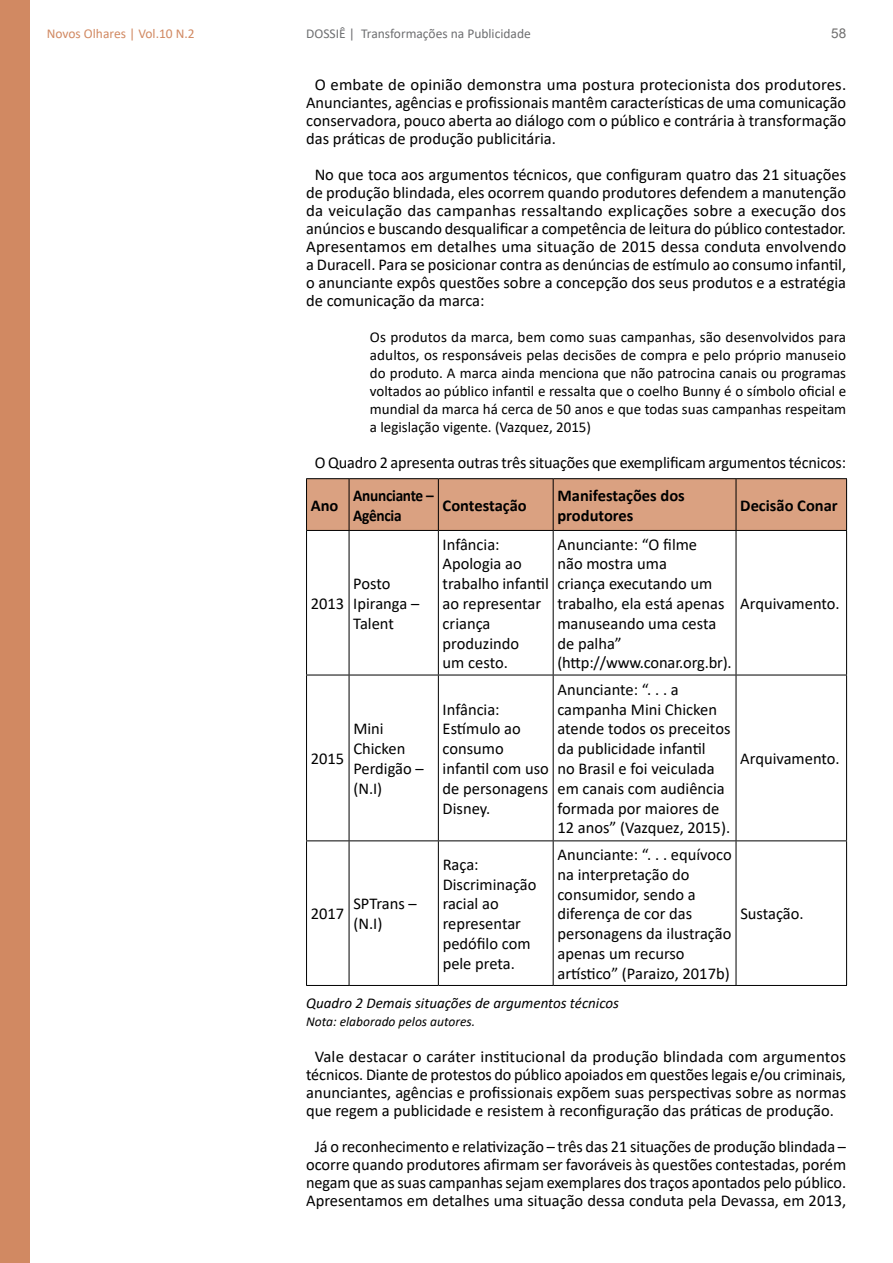
<style>
.page{position:relative;width:893px;height:1263px;background:#fff}
.page>*{position:absolute;margin:0;border:0;box-sizing:border-box;transform-origin:0 0}
.t1{font:16.5px/19.8px "Calibri";color:#000}
.t2{font:700 16.5px/19.8px "Calibri";color:#000}
.t3{font:700 16.5px/19.8px "Calibri";letter-spacing:-.02em;color:#000;scale:.93 1}
.t4{font:15px/18px "Calibri";color:#000;text-align:justify}
.t5{font:italic 15px "Calibri";color:#000}
.t6{font:13.5px "Calibri";color:#6e6f71}
.t7{font:italic 13.5px "Calibri";color:#000}
.t8{font:13.5px "Calibri";color:#d18962}
.t9{font:13.5px "Arial";color:#706f6f}
</style>
<div class="page">
<div style="left:0;top:0;width:30px;height:1263px;background:#d18962"></div>
<div style="left:307px;top:479px;width:539px;height:51px;background:#daa181"></div>
<hr style="left:306px;top:478px;width:43px;height:1px;background:#000">
<hr style="left:306px;top:479px;width:1px;height:51px;background:#000">
<hr style="left:349px;top:478px;width:89px;height:1px;background:#000">
<hr style="left:349px;top:479px;width:1px;height:51px;background:#000">
<hr style="left:438px;top:478px;width:115px;height:1px;background:#000">
<hr style="left:438px;top:479px;width:1px;height:51px;background:#000">
<hr style="left:553px;top:478px;width:183px;height:1px;background:#000">
<hr style="left:553px;top:479px;width:1px;height:51px;background:#000">
<hr style="left:736px;top:478px;width:111px;height:1px;background:#000">
<hr style="left:736px;top:479px;width:1px;height:51px;background:#000">
<hr style="left:846px;top:479px;width:1px;height:51px;background:#000">
<hr style="left:306px;top:531px;width:1px;height:144px;background:#000">
<hr style="left:349px;top:531px;width:1px;height:144px;background:#000">
<hr style="left:438px;top:531px;width:1px;height:144px;background:#000">
<hr style="left:553px;top:531px;width:1px;height:144px;background:#000">
<hr style="left:736px;top:531px;width:1px;height:144px;background:#000">
<hr style="left:846px;top:531px;width:1px;height:144px;background:#000">
<hr style="left:306px;top:675px;width:43px;height:1px;background:#000">
<hr style="left:306px;top:675px;width:1px;height:165px;background:#000">
<hr style="left:349px;top:675px;width:89px;height:1px;background:#000">
<hr style="left:349px;top:675px;width:1px;height:165px;background:#000">
<hr style="left:438px;top:675px;width:115px;height:1px;background:#000">
<hr style="left:438px;top:675px;width:1px;height:165px;background:#000">
<hr style="left:553px;top:675px;width:183px;height:1px;background:#000">
<hr style="left:553px;top:675px;width:1px;height:165px;background:#000">
<hr style="left:736px;top:675px;width:111px;height:1px;background:#000">
<hr style="left:736px;top:675px;width:1px;height:165px;background:#000">
<hr style="left:846px;top:675px;width:1px;height:165px;background:#000">
<hr style="left:306px;top:840px;width:43px;height:1px;background:#000">
<hr style="left:306px;top:841px;width:1px;height:144px;background:#000">
<hr style="left:349px;top:840px;width:89px;height:1px;background:#000">
<hr style="left:349px;top:841px;width:1px;height:144px;background:#000">
<hr style="left:438px;top:840px;width:115px;height:1px;background:#000">
<hr style="left:438px;top:841px;width:1px;height:144px;background:#000">
<hr style="left:553px;top:840px;width:183px;height:1px;background:#000">
<hr style="left:553px;top:841px;width:1px;height:144px;background:#000">
<hr style="left:736px;top:840px;width:111px;height:1px;background:#000">
<hr style="left:736px;top:841px;width:1px;height:144px;background:#000">
<hr style="left:846px;top:841px;width:1px;height:144px;background:#000">
<hr style="left:306px;top:985px;width:43px;height:1px;background:#000">
<hr style="left:349px;top:985px;width:89px;height:1px;background:#000">
<hr style="left:438px;top:985px;width:115px;height:1px;background:#000">
<hr style="left:553px;top:985px;width:183px;height:1px;background:#000">
<hr style="left:736px;top:985px;width:111px;height:1px;background:#000">
<hr style="left:306px;top:530px;width:43px;height:1px;background:#000">
<hr style="left:349px;top:530px;width:89px;height:1px;background:#000">
<hr style="left:438px;top:530px;width:115px;height:1px;background:#000">
<hr style="left:553px;top:530px;width:183px;height:1px;background:#000">
<hr style="left:736px;top:530px;width:111px;height:1px;background:#000">
<p class="t8" style="left:47px;top:24px;width:150px">Novos Olhares | Vol.10 N.2</p>
<p class="t6" style="left:306px;top:24px;width:226px">DOSSIÊ | Transformações na Publicidade</p>
<p class="t9" style="left:831px;top:24px;width:17px">58</p>
<p class="t1" style="left:306px;top:75px;width:542px;line-height:18px;text-align:justify;text-indent:9px">O embate de opinião demonstra uma postura protecionista dos produtores.<br>Anunciantes, agências e profissionais mantêm características de uma comunicação conservadora, pouco aberta ao diálogo com o público e contrária à transformação das práticas de produção publicitária.</p>
<p class="t1" style="left:306px;top:165px;width:542px;line-height:18px;text-align:justify;text-indent:8px">No que toca aos argumentos técnicos, que configuram quatro das 21 situações de produção blindada, eles ocorrem quando produtores defendem a manutenção da veiculação das campanhas ressaltando explicações sobre a execução dos anúncios e buscando desqualificar a competência de leitura do público contestador.<br>Apresentamos em detalhes uma situação de 2015 dessa conduta envolvendo a Duracell. Para se posicionar contra as denúncias de estímulo ao consumo infantil, o anunciante expôs questões sobre a concepção dos seus produtos e a estratégia de comunicação da marca:</p>
<p class="t4" style="left:370px;top:328px;width:478px">Os produtos da marca, bem como suas campanhas, são desenvolvidos para adultos, os responsáveis pelas decisões de compra e pelo próprio manuseio do produto. A marca ainda menciona que não patrocina canais ou programas voltados ao público infantil e ressalta que o coelho Bunny é o símbolo oficial e mundial da marca há cerca de 50 anos e que todas suas campanhas respeitam a legislação vigente. (Vazquez, 2015)</p>
<p class="t1" style="left:315px;top:452px;width:533px">O Quadro 2 apresenta outras três situações que exemplificam argumentos técnicos:</p>
<p class="t2" style="left:311px;top:495px;width:29px">Ano</p>
<p class="t3" style="left:353px;top:485px;width:88px">Anunciante –<br>Agência</p>
<p class="t2" style="left:443px;top:495px;width:86px">Contestação</p>
<p class="t2" style="left:557px;top:485px;width:129px">Manifestações dos produtores</p>
<p class="t2" style="left:740px;top:495px;width:99px">Decisão Conar</p>
<p class="t1" style="left:311px;top:593px;width:35px">2013</p>
<p class="t1" style="left:353px;top:573px;width:67px">Posto<br>Ipiranga –<br>Talent</p>
<p class="t1" style="left:311px;top:748px;width:35px">2015</p>
<p class="t1" style="left:353px;top:719px;width:72px">Mini<br>Chicken<br>Perdigão – (N.I)</p>
<p class="t1" style="left:311px;top:903px;width:35px">2017</p>
<p class="t1" style="left:353px;top:894px;width:65px">SPTrans – (N.I)</p>
<p class="t1" style="left:443px;top:534px;width:108px">Infância:<br>Apologia ao trabalho infantil ao representar criança produzindo<br>um cesto.</p>
<p class="t1" style="left:557px;top:534px;width:176px">Anunciante: “O filme<br>não mostra uma<br>criança executando um trabalho, ela está apenas manuseando uma cesta de palha” (http://www.conar.org.br).</p>
<p class="t1" style="left:443px;top:699px;width:108px">Infância:<br>Estímulo ao consumo infantil com uso de personagens<br>Disney.</p>
<p class="t1" style="left:557px;top:679px;width:174px">Anunciante: “. . . a campanha Mini Chicken atende todos os preceitos da publicidade infantil<br>no Brasil e foi veiculada em canais com audiência formada por maiores de<br>12 anos” (Vazquez, 2015).</p>
<p class="t1" style="left:443px;top:854px;width:95px">Raça:<br>Discriminação racial ao representar pedófilo com pele preta.</p>
<p class="t1" style="left:557px;top:844px;width:176px">Anunciante: “. . . equívoco na interpretação do consumidor, sendo a diferença de cor das personagens da ilustração apenas um recurso artístico” (Paraizo, 2017b)</p>
<p class="t1" style="left:740px;top:593px;width:101px">Arquivamento.</p>
<p class="t1" style="left:740px;top:748px;width:101px">Arquivamento.</p>
<p class="t1" style="left:740px;top:903px;width:65px">Sustação.</p>
<p class="t5" style="left:306px;top:993px;width:314px">Quadro 2 Demais situações de argumentos técnicos</p>
<p class="t7" style="left:306px;top:1012px;width:171px">Nota: elaborado pelos autores.</p>
<p class="t1" style="left:306px;top:1047px;width:541px;line-height:18px;text-align:justify;text-indent:9px">Vale destacar o caráter institucional da produção blindada com argumentos técnicos. Diante de protestos do público apoiados em questões legais e/ou criminais, anunciantes, agências e profissionais expõem suas perspectivas sobre as normas que regem a publicidade e resistem à reconfiguração das práticas de produção.</p>
<p class="t1" style="left:306px;top:1137px;width:542px;line-height:18px;text-align:center">Já o reconhecimento e relativização – três das 21 situações de produção blindada – ocorre quando produtores afirmam ser favoráveis às questões contestadas, porém negam que as suas campanhas sejam exemplares dos traços apontados pelo público.<br>Apresentamos em detalhes uma situação dessa conduta pela Devassa, em 2013,</p>
</div>
